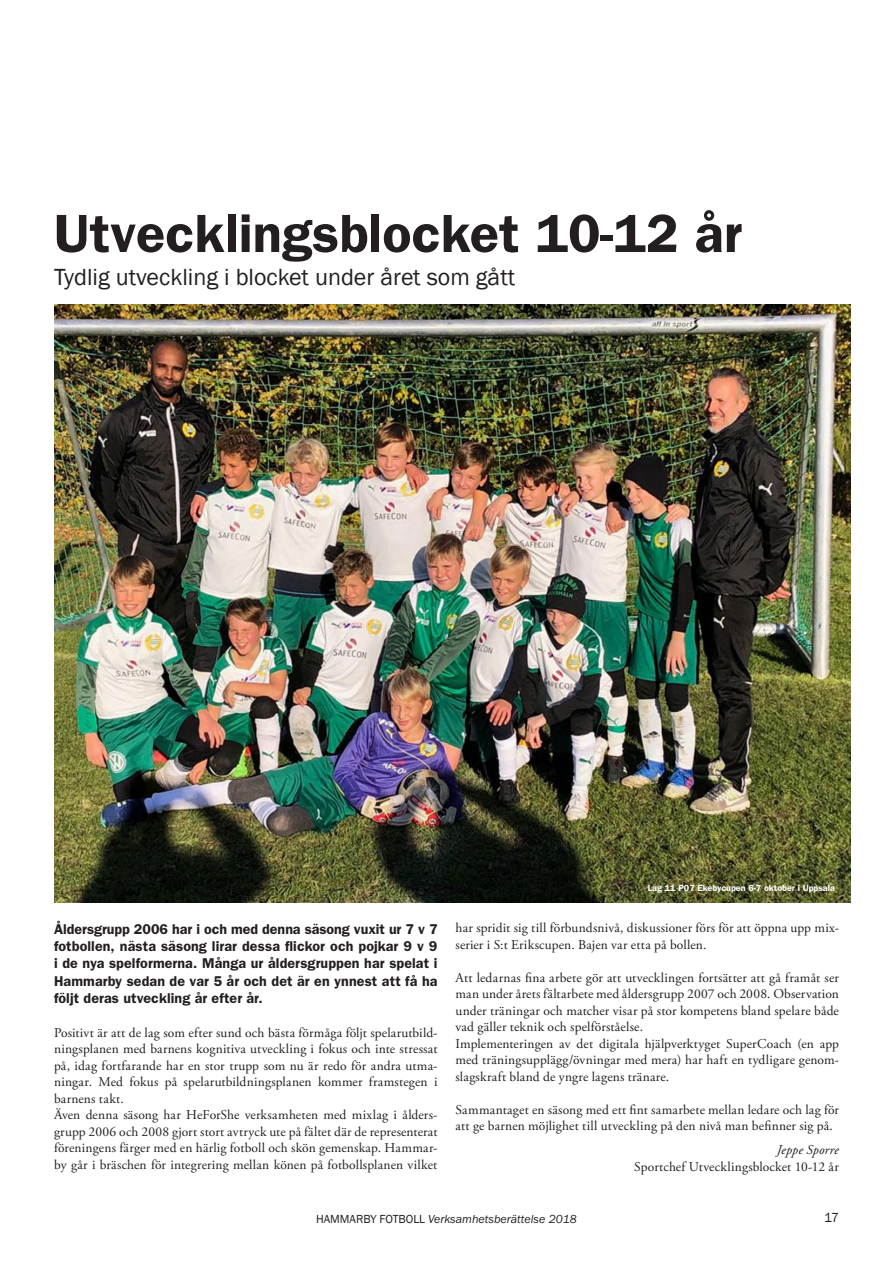
<style>
.page{position:relative;width:893px;height:1263px;background:#fff}
.page>*{position:absolute;margin:0;border:0;box-sizing:border-box;transform-origin:0 0}
.alla_resultat{font:600 54px "Franklin Gothic";color:#231f20}
.alla_resultat-2{font:24px "Franklin Gothic";color:#231f20}
.inget_indrag{font:600 14.25px/17.2px "Franklin Gothic";letter-spacing:.005em;color:#231f20;text-align:justify}
.inget_indrag-2{font:13.5px/16.5px "Adobe Garamond Pro";letter-spacing:.01em;color:#231f20;text-align:justify}
.t1{font:13.5px "Franklin Gothic";color:#231f20}
.t2{font:italic 12px "Franklin Gothic";color:#231f20}
.alla_resultat-3{font:600 9px "Franklin Gothic";color:#fff}
.s1{font-style:italic}
.s2{font-style:normal}
</style>
<div class="page">
<img style="left:54px;top:304px;width:797px;height:598px">
<p class="alla_resultat" style="left:54px;top:202px;width:689px">Utvecklingsblocket 10-12 år</p>
<p class="alla_resultat-2" style="left:54px;top:262px;width:463px">Tydlig utveckling i blocket under året som gått</p>
<p class="inget_indrag" style="left:54px;top:920px;width:385px">Åldersgrupp 2006 har i och med denna säsong vuxit ur 7 v 7 fotbollen, nästa säsong lirar dessa flickor och pojkar 9 v 9 i de nya spelformerna. Många ur åldersgruppen har spelat i Hammarby sedan de var 5 år och det är en ynnest att få ha följt deras utveckling år efter år.</p>
<p class="inget_indrag-2" style="left:54px;top:1024px;width:385px">Positivt är att de lag som efter sund och bästa förmåga följt spelarutbild&shy;ningsplanen med barnens kognitiva utveckling i fokus och inte stressat på, idag fortfarande har en stor trupp som nu är redo för andra utma&shy;ningar. Med fokus på spelarutbildningsplanen kommer framstegen i barnens takt.</p>
<p class="inget_indrag-2" style="left:54px;top:1107px;width:385px">Även denna säsong har HeForShe verksamheten med mixlag i ålders&shy;grupp 2006 och 2008 gjort stort avtryck ute på fältet där de representerat föreningens färger med en härlig fotboll och skön gemenskap. Hammar&shy;by går i bräschen för integrering mellan könen på fotbollsplanen vilket</p>
<p class="alla_resultat-3" style="left:648px;top:883px;width:189px">Lag 11 P07 Ekebycupen 6-7 oktober i Uppsala</p>
<p class="inget_indrag-2" style="left:455px;top:920px;width:385px">har spridit sig till förbundsnivå, diskussioner förs för att öppna upp mix&shy;serier i S:t Erikscupen. Bajen var etta på bollen.</p>
<p class="inget_indrag-2" style="left:455px;top:969px;width:385px">Att ledarnas fina arbete gör att utvecklingen fortsätter att gå framåt ser man under årets fältarbete med åldersgrupp 2007 och 2008. Observation under träningar och matcher visar på stor kompetens bland spelare både vad gäller teknik och spelförståelse.</p>
<p class="inget_indrag-2" style="left:455px;top:1035px;width:385px">Implementeringen av det digitala hjälpverktyget SuperCoach (en app med träningsupplägg/övningar med mera) har haft en tydligare genom&shy;slagskraft bland de yngre lagens tränare.</p>
<p class="inget_indrag-2" style="left:455px;top:1101px;width:385px">Sammantaget en säsong med ett fint samarbete mellan ledare och lag för att ge barnen möjlighet till utveckling på den nivå man befinner sig på.</p>
<p class="inget_indrag-2" style="left:634px;top:1142px;width:206px;text-align:right"><span class="s1">Jeppe Sporre<br></span>Sportchef Utvecklingsblocket 10-12 år</p>
<p class="t2" style="left:316px;top:1212px;width:262px"><span class="s2">HAMMARBY FOTBOLL</span> Verksamhetsberättelse 2018</p>
<p class="t1" style="left:824px;top:1209px;width:16px">17</p>
</div>
